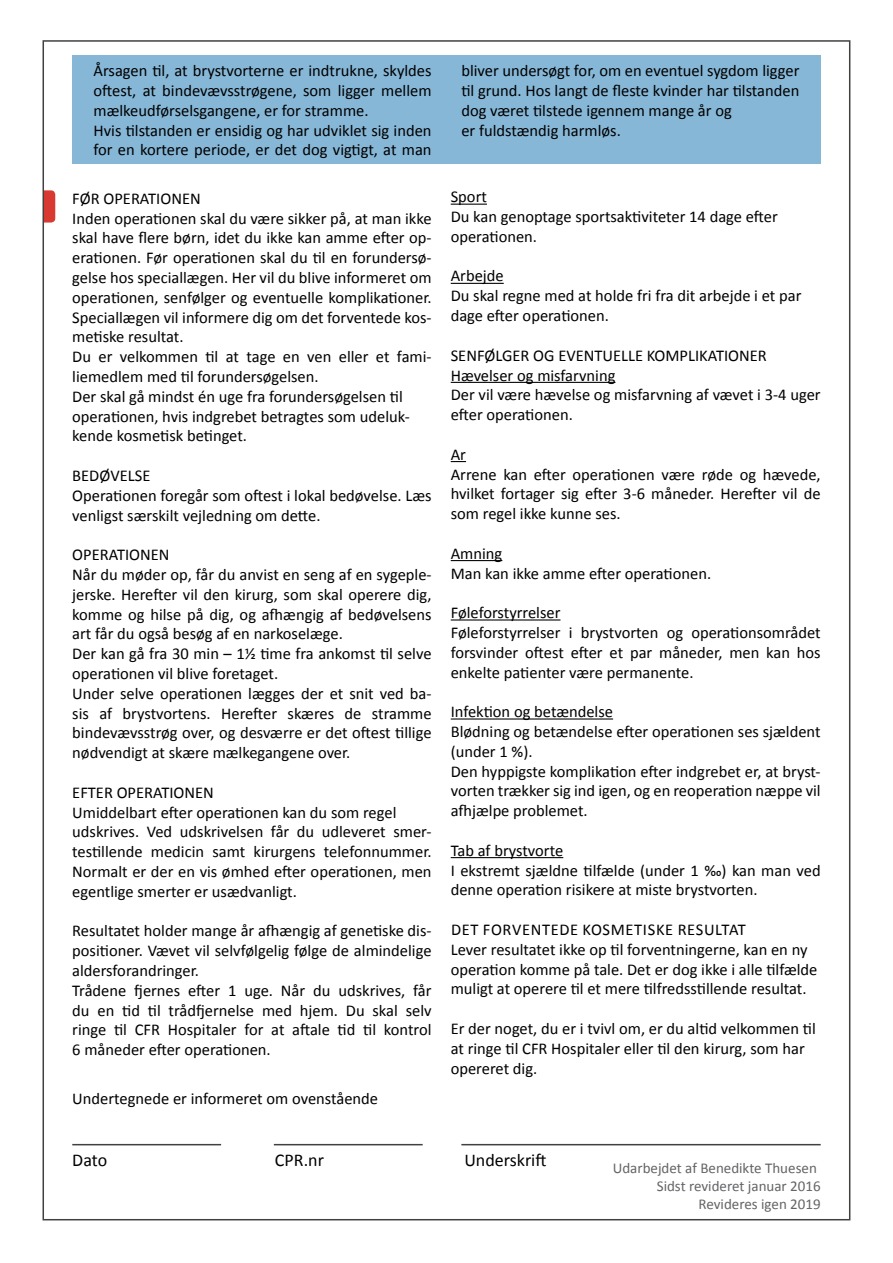
<style>
.page{position:relative;width:893px;height:1263px;background:#fff}
.page>*{position:absolute;margin:0;border:0;box-sizing:border-box;transform-origin:0 0}
.t1{font:18px "Calibri";color:#000}
.t2{font:16.5px/19.8px "Calibri";color:#000}
.t3{font:15px/18px "Calibri";color:#636466;text-align:right}
</style>
<div class="page">
<hr style="left:451px;top:204px;width:36px;height:1px;background:#000">
<hr style="left:451px;top:283px;width:53px;height:1px;background:#000">
<hr style="left:451px;top:382px;width:164px;height:1px;background:#000">
<svg style="left:451px;top:461px;width:15px;height:1px"></svg>
<hr style="left:451px;top:560px;width:51px;height:1px;background:#000">
<hr style="left:451px;top:619px;width:109px;height:1px;background:#000">
<hr style="left:451px;top:718px;width:162px;height:1px;background:#000">
<hr style="left:451px;top:857px;width:112px;height:1px;background:#000">
<div style="left:17px;top:190px;width:38px;height:33px;background:#d83a32;border-radius:4px"></div>
<div style="left:7px;top:189px;width:37px;height:40px;background:#fff"></div>
<div style="left:72px;top:55px;width:749px;height:109px;background:#86b7d7"></div>
<hr style="left:72px;top:1144px;width:149px;height:1px;background:#41413f">
<hr style="left:274px;top:1144px;width:149px;height:1px;background:#41413f">
<hr style="left:461px;top:1144px;width:360px;height:1px;background:#41413f">
<p class="t2" style="left:94px;top:61px;width:340px">Årsagen til, at brystvorterne er indtrukne, skyldes oftest, at bindevævsstrøgene, som ligger mellem mælkeudførselsgangene, er for stramme.<br>Hvis tilstanden er ensidig og har udviklet sig inden for en kortere periode, er det dog vigtigt, at man</p>
<p class="t2" style="left:72px;top:188px;width:361px">FØR OPERATIONEN<br>Inden operationen skal du være sikker på, at man ikke skal have flere børn, idet du ikke kan amme efter op&shy;erationen. Før operationen skal du til en forundersø&shy;gelse hos speciallægen. Her vil du blive informeret om operationen, senfølger og eventuelle komplikationer.<br>Speciallægen vil informere dig om det forventede kos&shy;metiske resultat.<br>Du er velkommen til at tage en ven eller et fami&shy;liemedlem med til forundersøgelsen.<br>Der skal gå mindst én uge fra forundersøgelsen til operationen, hvis indgrebet betragtes som udeluk&shy;kende kosmetisk betinget.</p>
<p class="t2" style="left:72px;top:466px;width:361px">BEDØVELSE<br>Operationen foregår som oftest i lokal bedøvelse. Læs venligst særskilt vejledning om dette.</p>
<p class="t2" style="left:72px;top:545px;width:361px">OPERATIONEN<br>Når du møder op, får du anvist en seng af en sygeple&shy;jerske. Herefter vil den kirurg, som skal operere dig, komme og hilse på dig, og afhængig af bedøvelsens art får du også besøg af en narkoselæge.<br>Der kan gå fra 30 min – 1½ time fra ankomst til selve operationen vil blive foretaget.<br>Under selve operationen lægges der et snit ved ba&shy;sis af brystvortens. Herefter skæres de stramme bindevævsstrøg over, og desværre er det oftest tillige nødvendigt at skære mælkegangene over.</p>
<p class="t2" style="left:72px;top:782px;width:361px">EFTER OPERATIONEN<br>Umiddelbart efter operationen kan du som regel udskrives. Ved udskrivelsen får du udleveret smer&shy;testillende medicin samt kirurgens telefonnummer.<br>Normalt er der en vis ømhed efter operationen, men egentlige smerter er usædvanligt.</p>
<p class="t2" style="left:72px;top:921px;width:361px">Resultatet holder mange år afhængig af genetiske dis&shy;positioner. Vævet vil selvfølgelig følge de almindelige aldersforandringer.<br>Trådene fjernes efter 1 uge. Når du udskrives, får du en tid til trådfjernelse med hjem. Du skal selv ringe til CFR Hospitaler for at aftale tid til kontrol 6 måneder efter operationen.</p>
<p class="t2" style="left:72px;top:1089px;width:307px">Undertegnede er informeret om ovenstående</p>
<p class="t2" style="left:461px;top:61px;width:340px">bliver undersøgt for, om en eventuel sygdom ligger til grund. Hos langt de fleste kvinder har tilstanden dog været tilstede igennem mange år og<br>er fuldstændig harmløs.</p>
<p class="t2" style="left:451px;top:187px;width:329px">Sport<br>Du kan genoptage sportsaktiviteter 14 dage efter operationen.</p>
<p class="t2" style="left:451px;top:266px;width:352px">Arbejde<br>Du skal regne med at holde fri fra dit arbejde i et par dage efter operationen.</p>
<p class="t2" style="left:451px;top:345px;width:371px">SENFØLGER OG EVENTUELLE KOMPLIKATIONER Hævelser og misfarvning<br>Der vil være hævelse og misfarvning af vævet i 3-4 uger efter operationen.</p>
<p class="t2" style="left:451px;top:444px;width:371px">Ar<br>Arrene kan efter operationen være røde og hævede, hvilket fortager sig efter 3-6 måneder. Herefter vil de som regel ikke kunne ses.</p>
<p class="t2" style="left:451px;top:543px;width:262px">Amning<br>Man kan ikke amme efter operationen.</p>
<p class="t2" style="left:451px;top:603px;width:371px">Føleforstyrrelser<br>Føleforstyrrelser i brystvorten og operationsområdet forsvinder oftest efter et par måneder, men kan hos enkelte patienter være permanente.</p>
<p class="t2" style="left:451px;top:702px;width:371px">Infektion og betændelse<br>Blødning og betændelse efter operationen ses sjældent (under 1 %).<br>Den hyppigste komplikation efter indgrebet er, at bryst&shy;vorten trækker sig ind igen, og en reoperation næppe vil afhjælpe problemet.</p>
<p class="t2" style="left:451px;top:840px;width:371px">Tab af brystvorte<br>I ekstremt sjældne tilfælde (under 1 ‰) kan man ved denne operation risikere at miste brystvorten.</p>
<p class="t2" style="left:451px;top:920px;width:368px">DET FORVENTEDE KOSMETISKE RESULTAT<br>Lever resultatet ikke op til forventningerne, kan en ny operation komme på tale. Det er dog ikke i alle tilfælde muligt at operere til et mere tilfredsstillende resultat.</p>
<p class="t2" style="left:451px;top:1019px;width:367px">Er der noget, du er i tvivl om, er du altid velkommen til at ringe til CFR Hospitaler eller til den kirurg, som har opereret dig.</p>
<p class="t1" style="left:72px;top:1148px;width:36px">Dato</p>
<p class="t1" style="left:275px;top:1148px;width:51px">CPR.nr</p>
<p class="t1" style="left:464px;top:1148px;width:84px">Underskrift</p>
<p class="t3" style="left:613px;top:1159px;width:209px">Udarbejdet af Benedikte Thuesen<br>Sidst revideret januar 2016<br>Revideres igen 2019</p>
</div>
